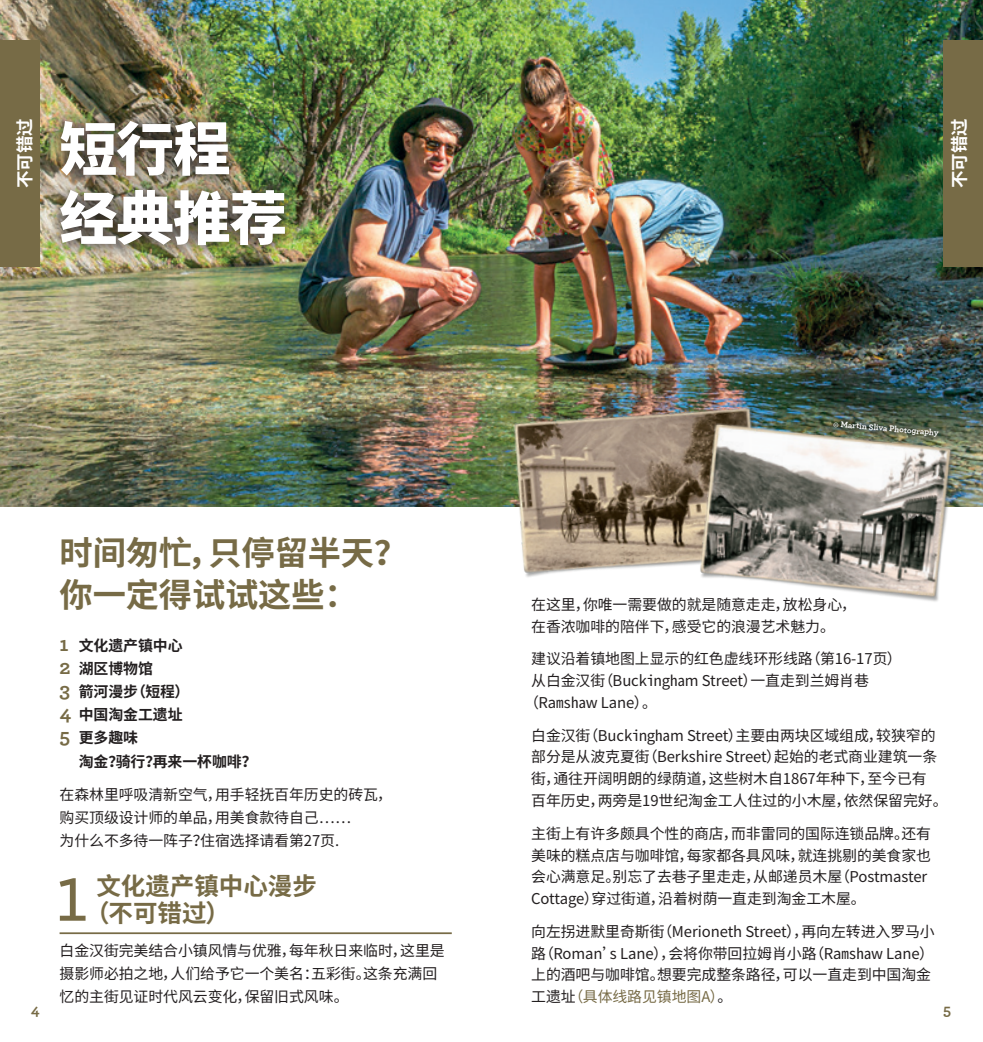
<style>
.page{position:relative;width:983px;height:1042px;background:#fff}
.page>*{position:absolute;margin:0;border:0;box-sizing:border-box;transform-origin:0 0}
.Body{font:500 83.3px "Archer Pro";color:#776b46}
.t1{font:900 57.75px "Noto Sans CJ Ksc";letter-spacing:-.02em;color:#fff}
.Intro_Head{font:700 33.25px/41.5px "Noto Sans CJ Ksc";letter-spacing:-.005em;color:#776b46}
.Intrio_Subhead{font:700 24.5px/27.5px "Noto Sans CJ Ksc";color:#776b46}
.Section_Titles{font:700 17.5px "Noto Sans CJ Ksc";color:#fff}
.t2{font:700 15.75px "Archer Pro";color:#776b46}
.Body-2{font:14.88px/21.9px "Noto Sans CJ Ksc";letter-spacing:-.005em;color:#231f20}
.t3{font:700 14.88px "Noto Sans CJ Ksc";letter-spacing:-.005em;color:#231f20}
.Body-3{font:700 8.75px "Archer Pro";color:#fff}
.s1{font-family:"Archer Pro";font-size:21px;color:#776b46}
.s2{color:#776b46}
</style>
<div class="page">
<img style="left:0;top:0;width:982px;height:506px">
<img style="left:492px;top:390px;width:299px;height:187px">
<img style="left:684px;top:410px;width:290px;height:192px">
<hr style="left:60px;top:932px;width:391px;height:2px;background:#776b46">
<div style="left:0;top:40px;width:40px;height:226px;background:#776b46"></div>
<div style="left:943px;top:40px;width:39px;height:226px;background:#776b46"></div>
<img style="left:828px;top:416px;width:115px;height:26px">
<img style="left:45px;top:105px;width:256px;height:156px">
<p class="Section_Titles" style="left:15px;top:188px;width:71px;rotate:-90deg">不可错过</p>
<p class="t1" style="left:60px;top:117px;width:172px">短行程</p>
<p class="Section_Titles" style="left:949px;top:188px;width:71px;rotate:-90deg">不可错过</p>
<p class="t1" style="left:60px;top:186px;width:229px">经典推荐</p>
<p class="Intro_Head" style="left:60px;top:533px;width:349px">时间匆忙，只停留半天？你一定得试试这些：</p>
<p class="t3" style="left:60px;top:637px;width:124px"><span class="s1">1</span> 文化遗产镇中心</p>
<p class="t3" style="left:60px;top:660px;width:95px"><span class="s1">2</span> 湖区博物馆</p>
<p class="t3" style="left:60px;top:683px;width:131px"><span class="s1">3</span> 箭河漫步（短程）</p>
<p class="t3" style="left:60px;top:706px;width:124px"><span class="s1">4</span> 中国淘金工遗址</p>
<p class="t3" style="left:60px;top:729px;width:80px"><span class="s1">5</span> 更多趣味</p>
<p class="t3" style="left:79px;top:753px;width:179px">淘金？骑行？再来一杯咖啡？</p>
<p class="Body-2" style="left:60px;top:783px;width:334px;line-height:23.1px">在森林里呼吸清新空气，用手轻抚百年历史的砖瓦，购买顶级设计师的单品，用美食款待自己……<br>为什么不多待一阵子？住宿选择请看第27页.</p>
<p class="Intrio_Subhead" style="left:85px;top:873px;width:233px;text-indent:11px">文化遗产镇中心漫步（不可错过）</p>
<p class="Body-2" style="left:60px;top:939px;width:386px;line-height:23.1px">白金汉街完美结合小镇风情与优雅，每年秋日来临时，这里是摄影师必拍之地，人们给予它一个美名：五彩街。这条充满回忆的主街见证时代风云变化，保留旧式风味。</p>
<p class="Body" style="left:55px;top:833px;width:36px">1</p>
<p class="Body-3" style="left:833px;top:417px;width:107px;rotate:5deg">© Martin Sliva Photography</p>
<p class="Body-2" style="left:531px;top:594px;width:326px">在这里，你唯一需要做的就是随意走走，放松身心，在香浓咖啡的陪伴下，感受它的浪漫艺术魅力。</p>
<p class="Body-2" style="left:531px;top:648px;width:372px">建议沿着镇地图上显示的红色虚线环形线路（第16-17页）</p>
<p class="Body-2" style="left:531px;top:670px;width:339px">从白金汉街（Buckingham Street）一直走到兰姆肖巷</p>
<p class="Body-2" style="left:524px;top:692px;width:134px">（Ramshaw Lane）。</p>
<p class="Body-2" style="left:531px;top:724px;width:418px">白金汉街（Buckingham Street）主要由两块区域组成，较狭窄的部分是从波克夏街（Berkshire Street）起始的老式商业建筑一条街，通往开阔明朗的绿荫道，这些树木自1867年种下，至今已有<br>百年历史，两旁是19世纪淘金工人住过的小木屋，依然保留完好。</p>
<p class="Body-2" style="left:531px;top:822px;width:401px">主街上有许多颇具个性的商店，而非雷同的国际连锁品牌。还有美味的糕点店与咖啡馆，每家都各具风味，就连挑剔的美食家也会心满意足。别忘了去巷子里走走，从邮递员木屋（Postmaster Cottage）穿过街道，沿着树荫一直走到淘金工木屋。</p>
<p class="Body-2" style="left:531px;top:920px;width:405px">向左拐进默里奇斯街（Merioneth Street），再向左转进入罗马小路（Roman’s Lane），会将你带回拉姆肖小路（Ramshaw Lane）上的酒吧与咖啡馆。想要完成整条路径，可以一直走到中国淘金工遗址<span class="s2">（具体线路见镇地图A）</span>。</p>
<p class="t2" style="left:31px;top:997px;width:10px">4</p>
<p class="t2" style="left:943px;top:997px;width:10px">5</p>
</div>
